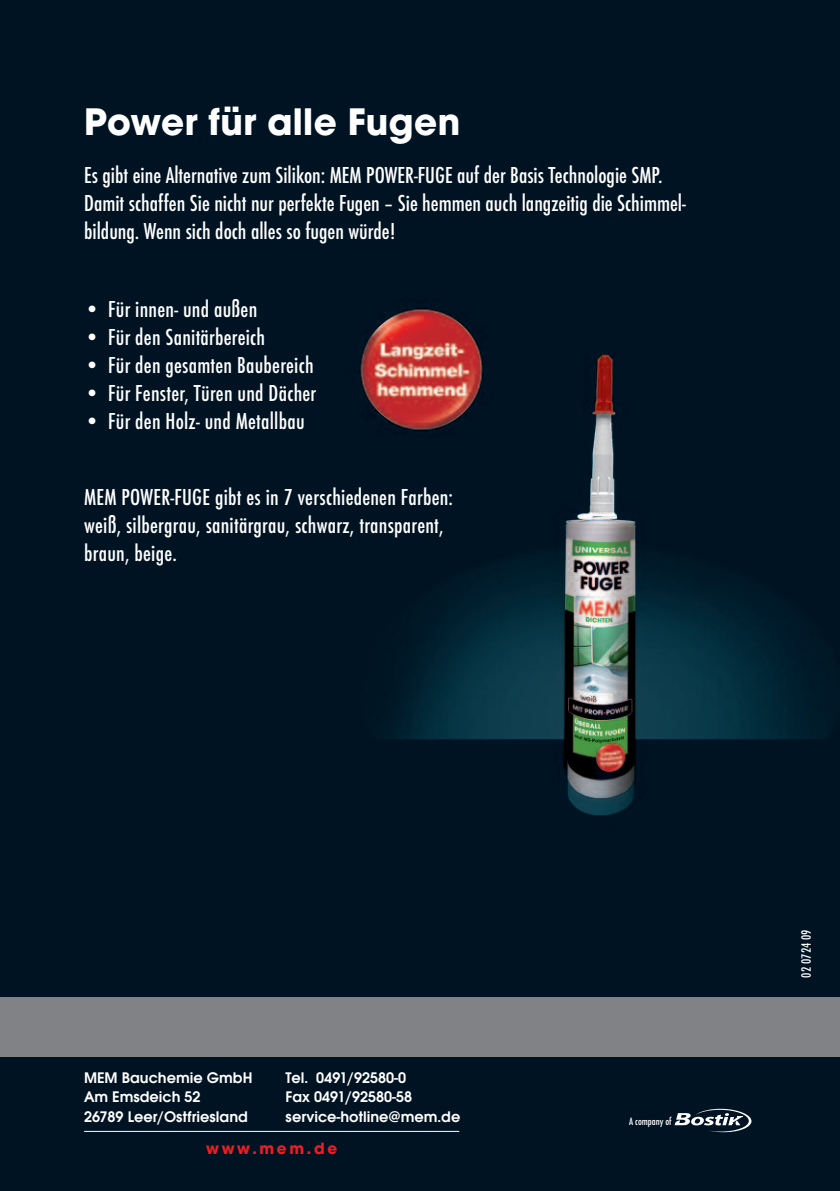
<style>
.page{position:relative;width:840px;height:1191px;background:#fff}
.page>*{position:absolute;margin:0;border:0;box-sizing:border-box;transform-origin:0 0}
.t1{font:700 40px "Avant Garde Gothic Itc T";letter-spacing:.01em;color:#fff}
.t2{font:500 condensed 24px/28px "Futura T";letter-spacing:.01em;color:#fff}
.t3{font:700 17px "Avant Garde Gothic Itc T";letter-spacing:.16em;color:#ee1d23}
.t4{font:600 16px/19.2px "Avant Garde Gothic Itc T";color:#fff}
.t5{font:500 condensed 14px "Futura T";letter-spacing:.01em;color:#fff}
.t6{font:500 condensed 11.2px "Futura T";color:#fff}
</style>
<div class="page">
<img style="left:0;top:1px;width:839px;height:1190px">
<svg style="left:674px;top:1108px;width:77px;height:24px"></svg>
<hr style="left:84px;top:1130px;width:375px;height:1px;background:#fff">
<div style="left:250px;top:997px;width:589px;height:59px;background:#808286"></div>
<div style="left:0;top:997px;width:250px;height:59px;background:#808286"></div>
<img style="left:347px;top:298px;width:151px;height:145px">
<h1 class="t1" style="left:84px;top:97px;width:377px">Power für alle Fugen</h1>
<p class="t2" style="left:84px;top:160px;width:603px">Es gibt eine Alternative zum Silikon: MEM POWER-FUGE auf der Basis Technologie SMP.<br>Damit schaffen Sie nicht nur perfekte Fugen – Sie hemmen auch langzeitig die Schimmel&shy;bildung. Wenn sich doch alles so fugen würde!</p>
<p class="t2" style="left:84px;top:294px;width:174px">• Für innen- und außen</p>
<p class="t2" style="left:84px;top:322px;width:182px">• Für den Sanitärbereich</p>
<p class="t2" style="left:84px;top:350px;width:231px">• Für den gesamten Baubereich</p>
<p class="t2" style="left:84px;top:378px;width:233px">• Für Fenster, Türen und Dächer</p>
<p class="t2" style="left:84px;top:406px;width:222px">• Für den Holz- und Metallbau</p>
<p class="t2" style="left:84px;top:482px;width:370px">MEM POWER-FUGE gibt es in 7 verschiedenen Farben: weiß, silbergrau, sanitärgrau, schwarz, transparent, braun, beige.</p>
<p class="t4" style="left:84px;top:1068px;width:170px">MEM Bauchemie GmbH<br>Am Emsdeich 52<br>26789 Leer/Ostfriesland</p>
<p class="t4" style="left:285px;top:1068px;width:176px">Tel. 0491/92580-0<br>Fax 0491/92580-58 service-hotline@mem.de</p>
<p class="t3" style="left:206px;top:1138px;width:132px">www.mem.de</p>
<p class="t6" style="left:628px;top:1114px;width:44px">A company of</p>
<p class="t5" style="left:797px;top:977px;width:50px;rotate:-90deg">02 0724 09</p>
</div>
